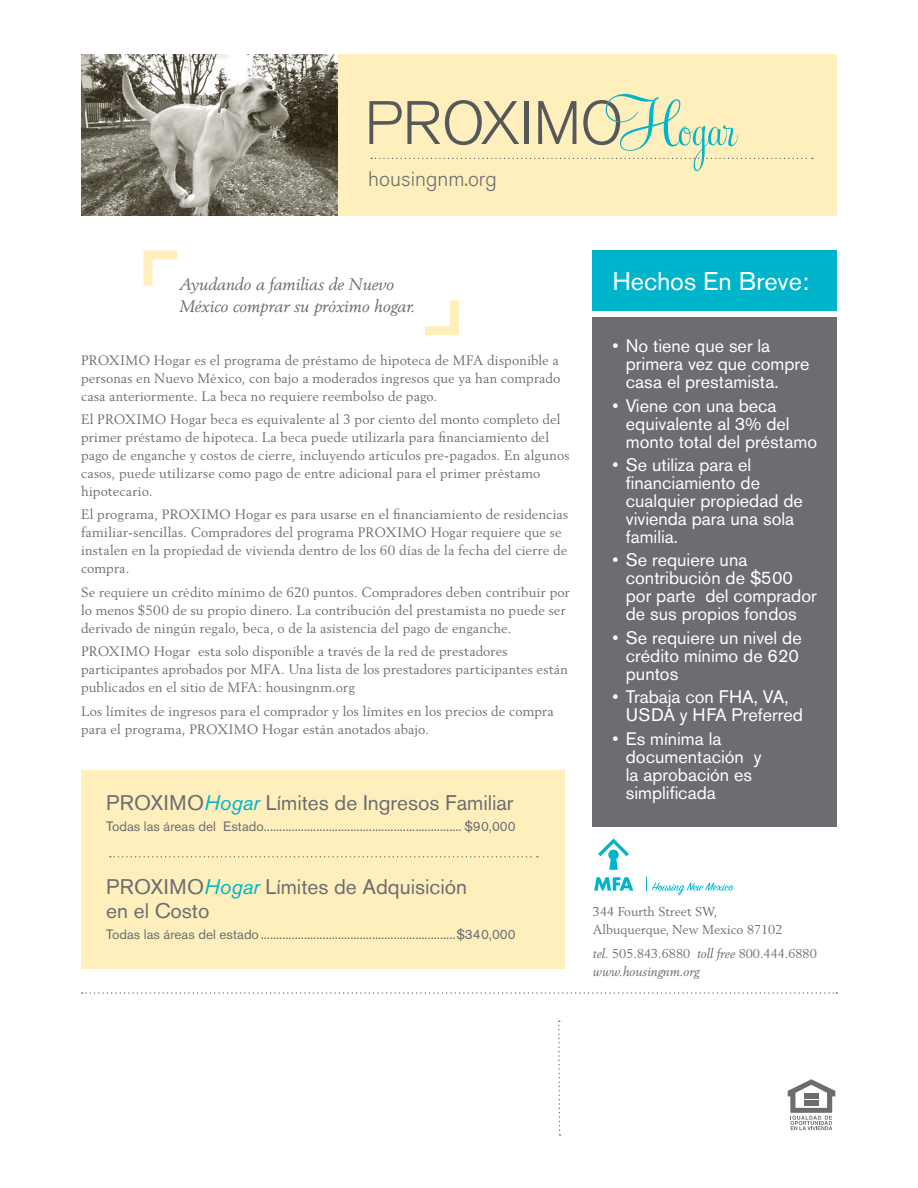
<style>
.page{position:relative;width:918px;height:1188px;background:#fff}
.page>*{position:absolute;margin:0;border:0;box-sizing:border-box;transform-origin:0 0}
.t1{font:300 60.75px "Akzidenz Grotesk BE";letter-spacing:-.01em;color:#57585a}
.t2{font:25.5px "Akzidenz Grotesk BE";color:#fff}
.t3{font:21px/24.3px "Akzidenz Grotesk BE";color:#6c6d70}
.t4{font:300 21px "Akzidenz Grotesk BE";color:#6c6d70}
.t5{font:18px/18px "Akzidenz Grotesk BE";color:#fff}
.t6{font:italic 16.5px/22.5px "Berling LT Std";color:#6c6d70}
.t7{font:13.5px/18px "Berling LT Std";letter-spacing:.01em;color:#6c6d70}
.t8{font:13.5px "Akzidenz Grotesk BE";color:#6c6d70}
.t9{font:italic 12.75px/18px "Berling LT Std";color:#6c6d70}
.t10{font:12.75px/18px "Berling LT Std";color:#6c6d70}
.s1{font-family:"Feel Script";font-weight:400;font-size:58.35px;color:#00b5cb}
.s2{font-style:italic;color:#00b5cb}
.s3{font-style:normal}
</style>
<div class="page">
<div style="left:324px;top:54px;width:513px;height:162px;background:#feefbc"></div>
<div style="left:81px;top:771px;width:484px;height:198px;background:#feefbc"></div>
<img style="left:81px;top:54px;width:257px;height:162px">
<div style="left:593px;top:251px;width:244px;height:60px;background:#00b5cb"></div>
<div style="left:593px;top:318px;width:244px;height:509px;background:#6c6d70"></div>
<svg style="left:143px;top:250px;width:35px;height:36px"></svg>
<svg style="left:425px;top:300px;width:34px;height:36px"></svg>
<svg style="left:82px;top:992px;width:755px;height:2px"></svg>
<svg style="left:371px;top:158px;width:442px;height:1px"></svg>
<svg style="left:110px;top:856px;width:428px;height:2px"></svg>
<svg style="left:788px;top:1079px;width:47px;height:51px"></svg>
<svg style="left:594px;top:877px;width:39px;height:14px"></svg>
<svg style="left:598px;top:838px;width:31px;height:32px"></svg>
<svg style="left:646px;top:877px;width:87px;height:18px"></svg>
<svg style="left:558px;top:1020px;width:3px;height:116px"></svg>
<h1 class="t1" style="left:364px;top:89px;width:374px">PROXIMO<span class="s1">Hogar</span></h1>
<h3 class="t4" style="left:368px;top:167px;width:130px">housingnm.org</h3>
<p class="t6" style="left:179px;top:272px;width:237px">Ayudando a familias de Nuevo<br>México comprar su próximo hogar.</p>
<p class="t7" style="left:81px;top:351px;width:481px;text-align:justify">PROXIMO Hogar es el programa de préstamo de hipoteca de MFA disponible a personas en Nuevo México, con bajo a moderados ingresos que ya han comprado casa anteriormente. La beca no requiere reembolso de pago.</p>
<p class="t7" style="left:81px;top:410px;width:490px">El PROXIMO Hogar beca es equivalente al 3 por ciento del monto completo del primer préstamo de hipoteca. La beca puede utilizarla para financiamiento del pago de enganche y costos de cierre, incluyendo artículos pre-pagados. En algunos casos, puede utilizarse como pago de entre adicional para el primer préstamo hipotecario.</p>
<p class="t7" style="left:81px;top:506px;width:489px">El programa, PROXIMO Hogar es para usarse en el financiamiento de residencias familiar-sencillas. Compradores del programa PROXIMO Hogar requiere que se instalen en la propiedad de vivienda dentro de los 60 días de la fecha del cierre de compra.</p>
<p class="t7" style="left:81px;top:583px;width:490px">Se requiere un crédito mínimo de 620 puntos. Compradores deben contribuir por lo menos $500 de su propio dinero. La contribución del prestamista no puede ser derivado de ningún regalo, beca, o de la asistencia del pago de enganche.</p>
<p class="t7" style="left:81px;top:642px;width:489px">PROXIMO Hogar esta solo disponible a través de la red de prestadores participantes aprobados por MFA. Una lista de los prestadores participantes están publicados en el sitio de MFA: housingnm.org</p>
<p class="t7" style="left:81px;top:702px;width:474px">Los límites de ingresos para el comprador y los límites en los precios de compra para el programa, PROXIMO Hogar están anotados abajo.</p>
<h3 class="t3" style="left:106px;top:790px;width:409px">PROXIMO<span class="s2">Hogar</span> Límites de Ingresos Familiar</h3>
<p class="t8" style="left:106px;top:818px;width:411px">Todas las áreas del Estado................................................................ $90,000</p>
<h3 class="t3" style="left:106px;top:874px;width:362px">PROXIMO<span class="s2">Hogar</span> Límites de Adquisición en el Costo</h3>
<p class="t8" style="left:106px;top:926px;width:411px">Todas las áreas del estado...............................................................$340,000</p>
<h2 class="t2" style="left:612px;top:266px;width:198px">Hechos En Breve:</h2>
<h3 class="t5" style="left:626px;top:337px;width:185px;text-indent:-14px">• No tiene que ser la primera vez que compre casa el prestamista.</h3>
<h3 class="t5" style="left:626px;top:396px;width:193px;text-indent:-14px">• Viene con una beca equivalente al 3% del monto total del préstamo</h3>
<h3 class="t5" style="left:626px;top:456px;width:178px;text-indent:-14px">• Se utiliza para el financiamiento de cualquier propiedad de vivienda para una sola familia.</h3>
<h3 class="t5" style="left:626px;top:551px;width:192px;text-indent:-14px">• Se requiere una contribución de $500 por parte del comprador de sus propios fondos</h3>
<h3 class="t5" style="left:626px;top:628px;width:177px;text-indent:-14px">• Se requiere un nivel de crédito mínimo de 620 puntos</h3>
<h3 class="t5" style="left:626px;top:688px;width:179px;text-indent:-14px">• Trabaja con FHA, VA,<br>USDA y HFA Preferred</h3>
<h3 class="t5" style="left:626px;top:729px;width:137px;text-indent:-14px">• Es mínima la documentación y la aprobación es simplificada</h3>
<p class="t10" style="left:593px;top:902px;width:191px">344 Fourth Street SW,<br>Albuquerque, New Mexico 87102</p>
<p class="t9" style="left:593px;top:945px;width:225px">tel. <span class="s3">505.843.6880</span> toll free <span class="s3">800.444.6880 </span>www.housingnm.org</p>
</div>
